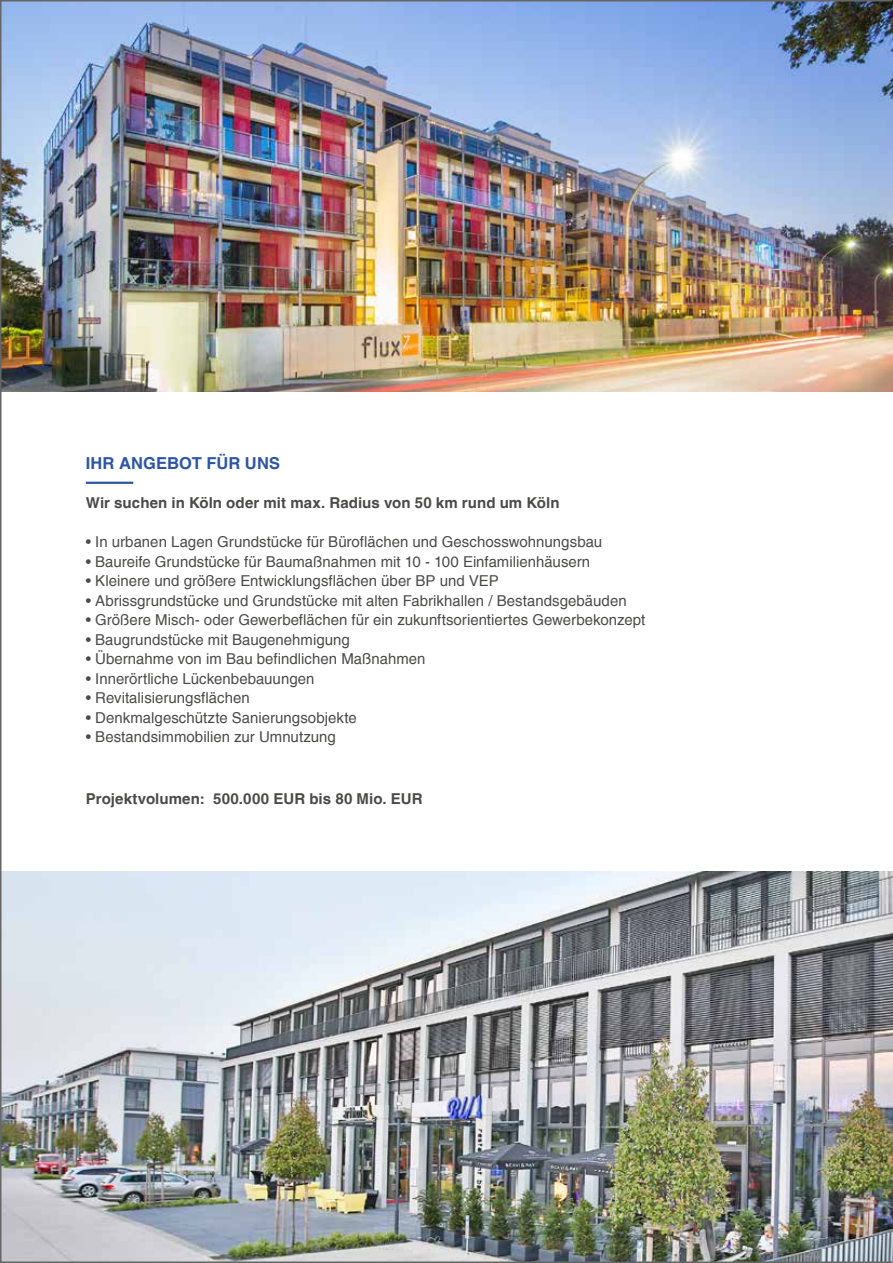
<style>
.page{position:relative;width:893px;height:1263px;background:#fff}
.page>*{position:absolute;margin:0;border:0;box-sizing:border-box;transform-origin:0 0}
.t1{font:700 16.5px "Helvetica";letter-spacing:.005em;color:#2e56a3}
.t2{font:15px "Helvetica";color:#4a4a49}
.t3{font:700 15px "Helvetica";letter-spacing:.005em;color:#4a4a49}
</style>
<div class="page">
<img style="left:3px;top:872px;width:887px;height:388px">
<img style="left:3px;top:3px;width:887px;height:388px">
<hr style="left:86px;top:482px;width:47px;height:2px;background:#2e56a3">
<p class="t1" style="left:86px;top:453px;width:196px">IHR ANGEBOT FÜR UNS</p>
<p class="t3" style="left:86px;top:494px;width:475px">Wir suchen in Köln oder mit max. Radius von 50 km rund um Köln</p>
<p class="t2" style="left:86px;top:533px;width:518px">• In urbanen Lagen Grundstücke für Büroflächen und Geschosswohnungsbau</p>
<p class="t2" style="left:86px;top:553px;width:506px">• Baureife Grundstücke für Baumaßnahmen mit 10 - 100 Einfamilienhäusern</p>
<p class="t2" style="left:86px;top:572px;width:414px">• Kleinere und größere Entwicklungsflächen über BP und VEP</p>
<p class="t2" style="left:86px;top:592px;width:542px">• Abrissgrundstücke und Grundstücke mit alten Fabrikhallen / Bestandsgebäuden</p>
<p class="t2" style="left:86px;top:611px;width:561px">• Größere Misch- oder Gewerbeflächen für ein zukunftsorientiertes Gewerbekonzept</p>
<p class="t2" style="left:86px;top:631px;width:265px">• Baugrundstücke mit Baugenehmigung</p>
<p class="t2" style="left:86px;top:650px;width:341px">• Übernahme von im Bau befindlichen Maßnahmen</p>
<p class="t2" style="left:86px;top:670px;width:230px">• Innerörtliche Lückenbebauungen</p>
<p class="t2" style="left:86px;top:689px;width:165px">• Revitalisierungsflächen</p>
<p class="t2" style="left:86px;top:709px;width:273px">• Denkmalgeschützte Sanierungsobjekte</p>
<p class="t2" style="left:86px;top:728px;width:251px">• Bestandsimmobilien zur Umnutzung</p>
<p class="t3" style="left:86px;top:789px;width:338px">Projektvolumen: 500.000 EUR bis 80 Mio. EUR</p>
</div>
